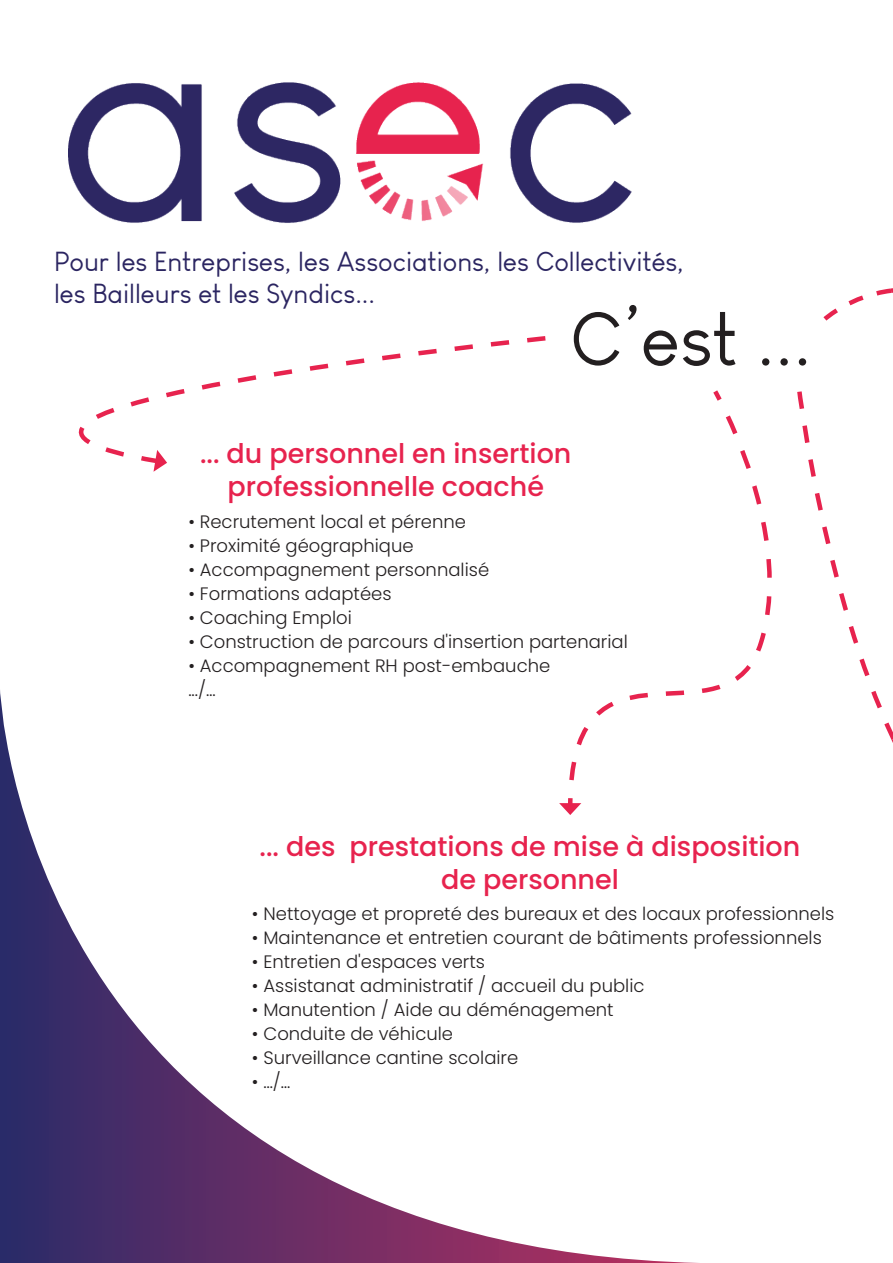
<style>
.page{position:relative;width:893px;height:1263px;background:#fff}
.page>*{position:absolute;margin:0;border:0;box-sizing:border-box;transform-origin:0 0}
.t1{font:75px "Louis George Cafe";color:#231f20}
.t2{font:500 27px/32.4px "Poppins";color:#e7234e;text-align:center}
.t3{font:27px/32.4px "Louis George Cafe";color:#2b2561}
.t4{font:300 18px "Poppins";color:#231f20}
</style>
<div class="page">
<img style="left:68px;top:82px;width:564px;height:141px">
<svg style="left:78px;top:336px;width:468px;height:127px"></svg>
<svg style="left:154px;top:450px;width:13px;height:22px"></svg>
<svg style="left:769px;top:559px;width:3px;height:57px"></svg>
<svg style="left:701px;top:390px;width:68px;height:303px"></svg>
<svg style="left:0;top:690px;width:698px;height:573px"></svg>
<svg style="left:823px;top:288px;width:70px;height:33px"></svg>
<svg style="left:797px;top:391px;width:96px;height:352px"></svg>
<p class="t3" style="left:54px;top:245px;width:631px">Pour les Entreprises, les Associations, les Collectivités, les Bailleurs et les Syndics...</p>
<p class="t1" style="left:570px;top:295px;width:243px">C’est ...</p>
<p class="t2" style="left:200px;top:438px;width:373px">... du personnel en insertion professionnelle coaché</p>
<p class="t4" style="left:188px;top:511px;width:279px">• Recrutement local et pérenne</p>
<p class="t4" style="left:188px;top:535px;width:227px">• Proximité géographique</p>
<p class="t4" style="left:188px;top:559px;width:302px">• Accompagnement personnalisé</p>
<p class="t4" style="left:188px;top:583px;width:205px">• Formations adaptées</p>
<p class="t4" style="left:188px;top:607px;width:165px">• Coaching Emploi</p>
<p class="t4" style="left:188px;top:631px;width:441px">• Construction de parcours d'insertion partenarial</p>
<p class="t4" style="left:188px;top:655px;width:363px">• Accompagnement RH post-embauche</p>
<p class="t4" style="left:188px;top:679px;width:29px">.../…</p>
<p class="t2" style="left:259px;top:831px;width:542px">... des prestations de mise à disposition de personnel</p>
<p class="t4" style="left:252px;top:903px;width:584px">• Nettoyage et propreté des bureaux et des locaux professionnels</p>
<p class="t4" style="left:252px;top:927px;width:571px">• Maintenance et entretien courant de bâtiments professionnels</p>
<p class="t4" style="left:252px;top:951px;width:235px">• Entretien d'espaces verts</p>
<p class="t4" style="left:252px;top:975px;width:394px">• Assistanat administratif / accueil du public</p>
<p class="t4" style="left:252px;top:999px;width:363px">• Manutention / Aide au déménagement</p>
<p class="t4" style="left:252px;top:1023px;width:203px">• Conduite de véhicule</p>
<p class="t4" style="left:252px;top:1047px;width:268px">• Surveillance cantine scolaire</p>
<p class="t4" style="left:252px;top:1071px;width:40px">• …/…</p>
</div>
